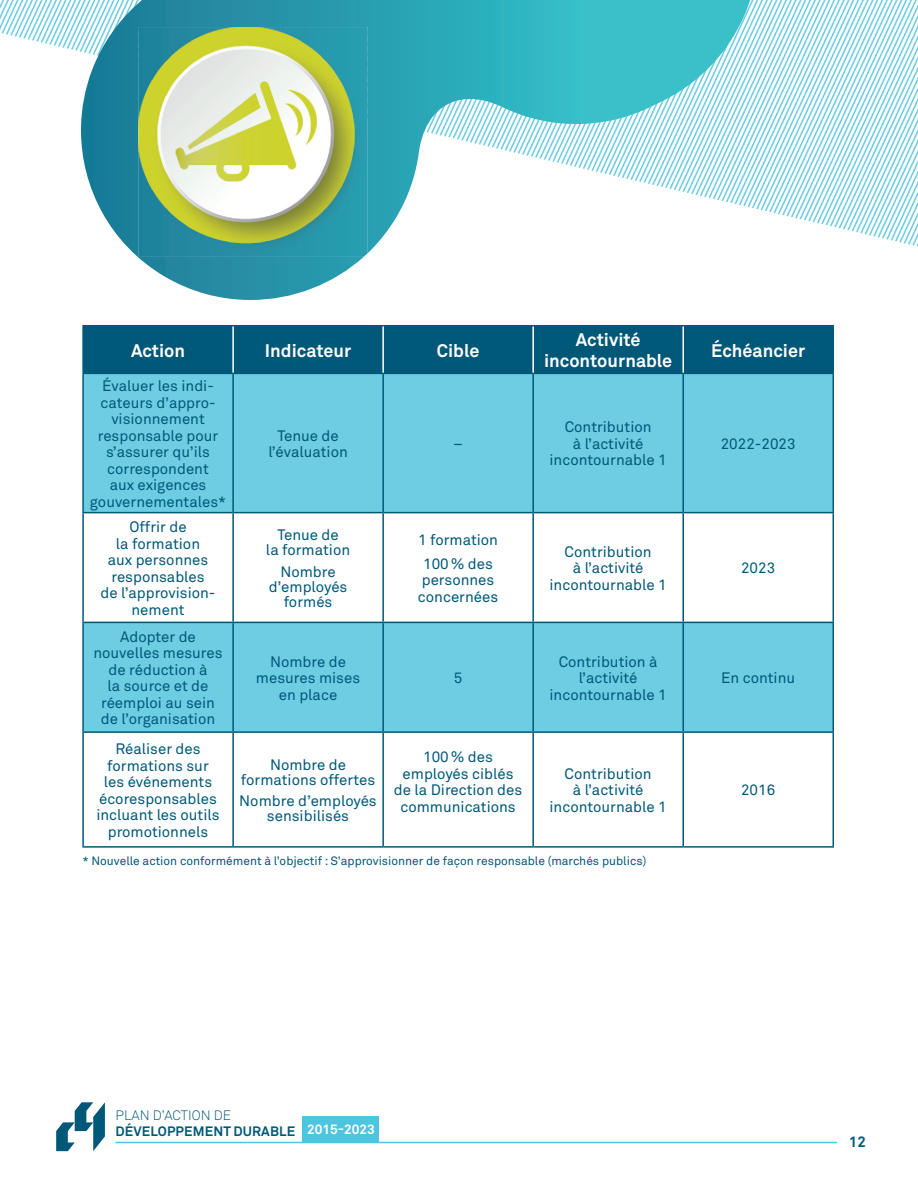
<style>
.page{position:relative;width:918px;height:1188px;background:#fff}
.page>*{position:absolute;margin:0;border:0;box-sizing:border-box;transform-origin:0 0}
.t1{font:700 18px/21.6px "Akkurat Pro";color:#fff;text-align:center}
.t2{font:15px/16.5px "Akkurat Pro";color:#005879;text-align:center}
.t3{font:700 15px "Akkurat Pro";color:#005879}
.t4{font:700 13.5px/15.8px "Akkurat Pro";letter-spacing:.01em;color:#005879}
.t5{font:12px "Akkurat Pro";color:#005879}
.s1{font-weight:300}
.s2{color:#fff}
</style>
<div class="page">
<div style="left:303px;top:1116px;width:76px;height:26px;background:#4cc6e0"></div>
<hr style="left:116px;top:1142px;width:721px;height:1px;background:#4cc6e0">
<svg style="left:56px;top:1102px;width:49px;height:49px"></svg>
<div style="left:84px;top:326px;width:749px;height:47px;background:#005879"></div>
<div style="left:84px;top:374px;width:749px;height:138px;background:#6dcde3"></div>
<svg style="left:84px;top:513px;width:749px;height:333px"></svg>
<hr style="left:232px;top:374px;width:2px;height:138px;background:#005879">
<hr style="left:382px;top:374px;width:2px;height:138px;background:#005879">
<hr style="left:532px;top:374px;width:2px;height:138px;background:#005879">
<hr style="left:682px;top:374px;width:2px;height:138px;background:#005879">
<hr style="left:82px;top:513px;width:2px;height:109px;background:#005879">
<hr style="left:232px;top:513px;width:2px;height:109px;background:#005879">
<hr style="left:382px;top:513px;width:2px;height:109px;background:#005879">
<hr style="left:532px;top:513px;width:2px;height:109px;background:#005879">
<hr style="left:682px;top:513px;width:2px;height:109px;background:#005879">
<hr style="left:833px;top:513px;width:1px;height:109px;background:#005879">
<hr style="left:232px;top:623px;width:2px;height:108px;background:#005879">
<hr style="left:382px;top:623px;width:2px;height:108px;background:#005879">
<hr style="left:532px;top:623px;width:2px;height:108px;background:#005879">
<hr style="left:682px;top:623px;width:2px;height:108px;background:#005879">
<hr style="left:82px;top:733px;width:2px;height:113px;background:#005879">
<hr style="left:232px;top:733px;width:2px;height:113px;background:#005879">
<hr style="left:382px;top:733px;width:2px;height:113px;background:#005879">
<hr style="left:532px;top:733px;width:2px;height:113px;background:#005879">
<hr style="left:682px;top:733px;width:2px;height:113px;background:#005879">
<hr style="left:833px;top:733px;width:1px;height:113px;background:#005879">
<hr style="left:82px;top:374px;width:2px;height:138px;background:#005879">
<hr style="left:833px;top:374px;width:1px;height:138px;background:#005879">
<hr style="left:82px;top:512px;width:151px;height:1px;background:#005879">
<hr style="left:233px;top:512px;width:150px;height:1px;background:#005879">
<hr style="left:383px;top:512px;width:150px;height:1px;background:#005879">
<hr style="left:533px;top:512px;width:150px;height:1px;background:#005879">
<hr style="left:683px;top:512px;width:151px;height:1px;background:#005879">
<hr style="left:82px;top:622px;width:151px;height:1px;background:#005879">
<hr style="left:82px;top:623px;width:2px;height:108px;background:#005879">
<hr style="left:233px;top:622px;width:150px;height:1px;background:#005879">
<hr style="left:383px;top:622px;width:150px;height:1px;background:#005879">
<hr style="left:533px;top:622px;width:150px;height:1px;background:#005879">
<hr style="left:683px;top:622px;width:151px;height:1px;background:#005879">
<hr style="left:833px;top:623px;width:1px;height:108px;background:#005879">
<hr style="left:82px;top:731px;width:151px;height:2px;background:#005879">
<hr style="left:233px;top:731px;width:150px;height:2px;background:#005879">
<hr style="left:383px;top:731px;width:150px;height:2px;background:#005879">
<hr style="left:533px;top:731px;width:150px;height:2px;background:#005879">
<hr style="left:683px;top:731px;width:151px;height:2px;background:#005879">
<hr style="left:82px;top:846px;width:151px;height:2px;background:#005879">
<hr style="left:233px;top:846px;width:150px;height:2px;background:#005879">
<hr style="left:383px;top:846px;width:150px;height:2px;background:#005879">
<hr style="left:533px;top:846px;width:150px;height:2px;background:#005879">
<hr style="left:683px;top:846px;width:151px;height:2px;background:#005879">
<hr style="left:82px;top:325px;width:151px;height:1px;background:#005879">
<hr style="left:82px;top:326px;width:2px;height:47px;background:#005879">
<hr style="left:233px;top:325px;width:150px;height:1px;background:#005879">
<hr style="left:383px;top:325px;width:150px;height:1px;background:#005879">
<hr style="left:533px;top:325px;width:150px;height:1px;background:#005879">
<hr style="left:683px;top:325px;width:151px;height:1px;background:#005879">
<hr style="left:833px;top:326px;width:1px;height:47px;background:#005879">
<hr style="left:82px;top:373px;width:151px;height:1px;background:#005879">
<hr style="left:233px;top:373px;width:150px;height:1px;background:#005879">
<hr style="left:383px;top:373px;width:150px;height:1px;background:#005879">
<hr style="left:533px;top:373px;width:150px;height:1px;background:#005879">
<hr style="left:683px;top:373px;width:151px;height:1px;background:#005879">
<hr style="left:232px;top:326px;width:2px;height:47px;background:#fff">
<hr style="left:382px;top:326px;width:2px;height:47px;background:#fff">
<hr style="left:532px;top:326px;width:2px;height:47px;background:#fff">
<hr style="left:682px;top:326px;width:2px;height:47px;background:#fff">
<svg style="left:0;top:0;width:473px;height:143px"></svg>
<svg style="left:473px;top:0;width:445px;height:247px"></svg>
<svg style="left:81px;top:0;width:338px;height:300px"></svg>
<img style="left:138px;top:27px;width:230px;height:229px">
<p class="t1" style="left:131px;top:339px;width:56px">Action</p>
<p class="t1" style="left:265px;top:339px;width:88px">Indicateur</p>
<p class="t1" style="left:437px;top:339px;width:44px">Cible</p>
<p class="t1" style="left:544px;top:328px;width:130px">Activité incontournable</p>
<p class="t1" style="left:711px;top:339px;width:95px">Échéancier</p>
<p class="t2" style="left:90px;top:378px;width:138px">Évaluer les indi&shy;cateurs d’appro&shy;visionnement responsable pour s’assurer qu’ils correspondent<br>aux exigences gouvernementales*</p>
<p class="t2" style="left:550px;top:419px;width:119px">Contribution<br>à l’activité incontournable 1</p>
<p class="t2" style="left:268px;top:427px;width:81px">Tenue de l’évaluation</p>
<p class="t2" style="left:721px;top:435px;width:76px">2022-2023</p>
<p class="t2" style="left:453px;top:435px;width:11px">–</p>
<p class="t2" style="left:101px;top:519px;width:116px">Offrir de<br>la formation<br>aux personnes responsables<br>de l’approvision&shy;nement</p>
<p class="t2" style="left:266px;top:527px;width:86px;line-height:15px">Tenue de<br>la formation</p>
<p class="t2" style="left:269px;top:564px;width:80px;line-height:15px">Nombre d’employés formés</p>
<p class="t2" style="left:93px;top:628px;width:131px">Adopter de nouvelles mesures de réduction à<br>la source et de réemploi au sein de l’organisation</p>
<p class="t2" style="left:96px;top:741px;width:125px">Réaliser des formations sur les événements écoresponsables incluant les outils promotionnels</p>
<p class="t2" style="left:256px;top:653px;width:106px">Nombre de mesures mises en place</p>
<p class="t2" style="left:241px;top:757px;width:136px;line-height:15px">Nombre de formations offertes</p>
<p class="t2" style="left:239px;top:794px;width:139px;line-height:15px">Nombre d’employés sensibilisés</p>
<p class="t2" style="left:418px;top:528px;width:81px;line-height:23.2px">1 formation<br>100 % des</p>
<p class="t2" style="left:418px;top:572px;width:82px;text-align:left">personnes concernées</p>
<p class="t2" style="left:454px;top:670px;width:10px">5</p>
<p class="t2" style="left:394px;top:749px;width:130px">100 % des employés ciblés de la Direction des communications</p>
<p class="t2" style="left:550px;top:543px;width:119px">Contribution<br>à l’activité incontournable 1</p>
<p class="t2" style="left:550px;top:653px;width:119px">Contribution à l’activité incontournable 1</p>
<p class="t2" style="left:550px;top:765px;width:119px">Contribution<br>à l’activité incontournable 1</p>
<p class="t5" style="left:82px;top:854px;width:565px">* Nouvelle action conformément à l’objectif : S’approvisionner de façon responsable (marchés publics)</p>
<p class="t2" style="left:741px;top:560px;width:36px">2023</p>
<p class="t2" style="left:721px;top:670px;width:76px">En continu</p>
<p class="t2" style="left:741px;top:782px;width:36px">2016</p>
<p class="t4" style="left:116px;top:1107px;width:261px"><span class="s1">PLAN D’ACTION DE<br></span>DÉVELOPPEMENT DURABLE <span class="s2">2015-2023</span></p>
<p class="t3" style="left:849px;top:1133px;width:19px">12</p>
</div>
